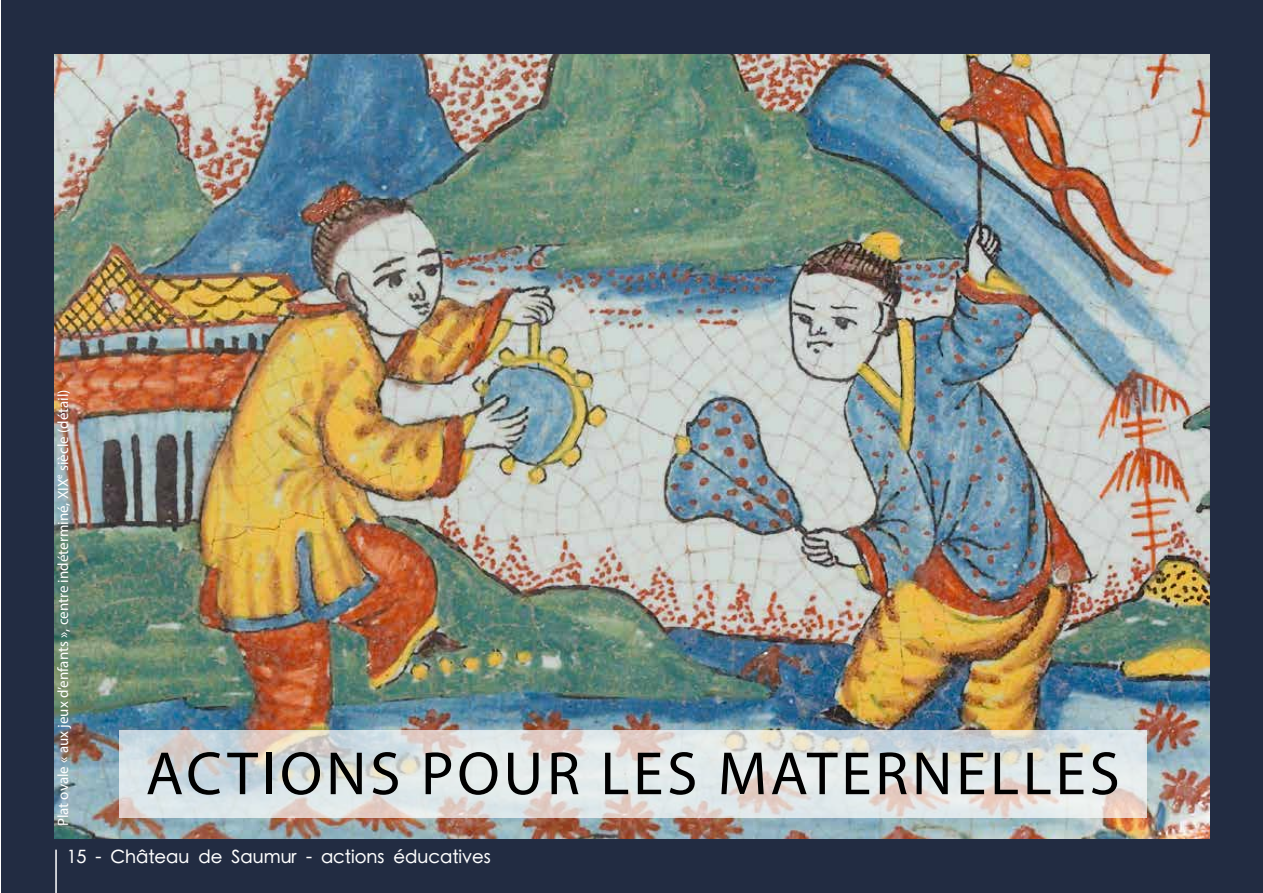
<style>
.page{position:relative;width:1263px;height:893px;background:#fff}
.page>*{position:absolute;margin:0;border:0;box-sizing:border-box;transform-origin:0 0}
.t1{font:61.5px "Myriad Pro";letter-spacing:.06em;color:#000}
.t2{font:500 18px "ST Heiti TC";color:#fff}
.t3{font:15px "Myriad Pro";color:#fff}
</style>
<div class="page">
<div style="left:1px;top:0;width:1262px;height:893px;background:#222c42"></div>
<img style="left:55px;top:54px;width:1154px;height:785px">
<svg style="left:119px;top:730px;width:1027px;height:87px;background:#dde0df"></svg>
<hr style="left:55px;top:850px;width:2px;height:43px;background:#fff">
<p class="t3" style="left:54px;top:826px;width:439px;rotate:-90deg">Plat ovale « aux jeux d’enfants », centre indéterminé, XIX<sup>e</sup> siècle (détail)</p>
<h1 class="t1" style="left:146px;top:736px;width:975px">ACTIONS POUR LES MATERNELLES</h1>
<p class="t2" style="left:67px;top:847px;width:425px">15 - Château de Saumur - actions éducatives</p>
</div>
